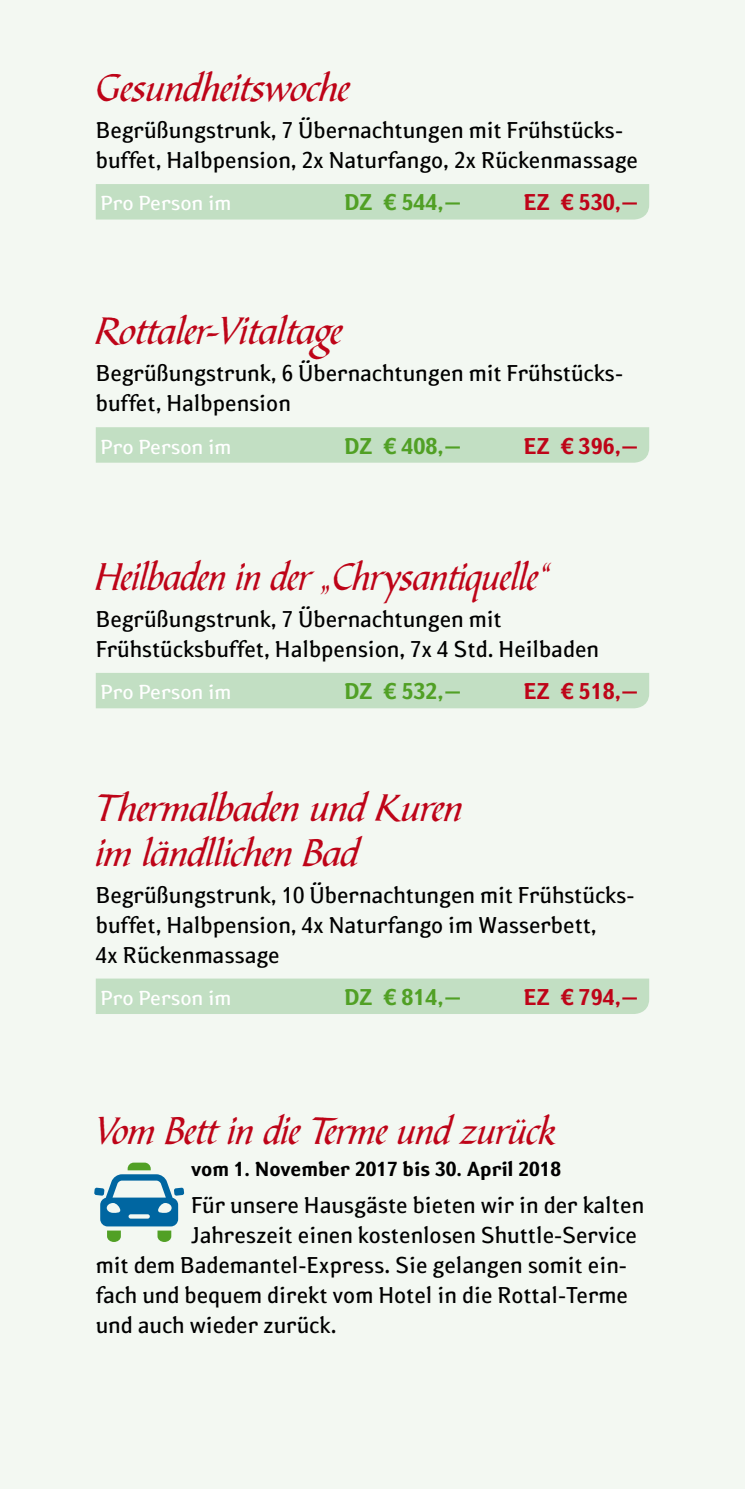
<style>
.page{position:relative;width:745px;height:1489px;background:#fff}
.page>*{position:absolute;margin:0;border:0;box-sizing:border-box;transform-origin:0 0}
.t1{font:40px/45px "Bible Script Std";color:#be0418}
.t2{font:40px "Bible Script Std";color:#be0418;scale:.94 1}
.t3{font:22.5px/30px "Bad Birnbach Susan";color:#000;scale:.95 1}
.t4{font:700 22.5px "Bad Birnbach Susan";color:#51a025}
.t5{font:700 22.5px "Bad Birnbach Susan";color:#be0418}
.t6{font:20px "Bad Birnbach Susan";color:#fff}
.t7{font:700 20px "Bad Birnbach Susan";color:#000}
</style>
<div class="page">
<div style="left:0;top:0;width:744px;height:1488px;background:#f3f8f2"></div>
<div style="left:96px;top:184px;width:552px;height:35px;background:#c2dfc3"></div>
<div style="left:96px;top:427px;width:552px;height:35px;background:#c2dfc3"></div>
<div style="left:96px;top:673px;width:552px;height:35px;background:#c2dfc3"></div>
<div style="left:96px;top:978px;width:552px;height:35px;background:#c2dfc3"></div>
<svg style="left:94px;top:1162px;width:90px;height:79px"></svg>
<h1 class="t1" style="left:96px;top:65px;width:255px">Gesundheitswoche</h1>
<p class="t3" style="left:96px;top:115px;width:572px">Begrüßungstrunk, 7 Übernachtungen mit Frühstücks&shy;buffet, Halbpension, 2x Naturfango, 2x Rückenmassage</p>
<p class="t6" style="left:100px;top:190px;width:132px">Pro Person im</p>
<p class="t4" style="left:344px;top:188px;width:119px">DZ € 544,–</p>
<p class="t5" style="left:523px;top:188px;width:117px">EZ € 530,–</p>
<h1 class="t1" style="left:96px;top:308px;width:248px">Rottaler-Vitaltage</h1>
<p class="t3" style="left:96px;top:358px;width:556px">Begrüßungstrunk, 6 Übernachtungen mit Frühstücks&shy;buffet, Halbpension</p>
<p class="t6" style="left:100px;top:433px;width:132px">Pro Person im</p>
<p class="t4" style="left:344px;top:431px;width:119px">DZ € 408,–</p>
<p class="t5" style="left:523px;top:431px;width:117px">EZ € 396,–</p>
<h1 class="t2" style="left:96px;top:552px;width:484px">Heilbaden in der „Chrysantiquelle“</h1>
<p class="t3" style="left:96px;top:604px;width:531px">Begrüßungstrunk, 7 Übernachtungen mit<br>Frühstücksbuffet, Halbpension, 7x 4 Std. Heilbaden</p>
<p class="t6" style="left:100px;top:679px;width:132px">Pro Person im</p>
<p class="t4" style="left:344px;top:676px;width:119px">DZ € 532,–</p>
<p class="t5" style="left:523px;top:676px;width:117px">EZ € 518,–</p>
<h1 class="t1" style="left:96px;top:784px;width:368px">Thermalbaden und Kuren im ländllichen Bad</h1>
<p class="t3" style="left:96px;top:879px;width:568px">Begrüßungstrunk, 10 Übernachtungen mit Frühstücks&shy;buffet, Halbpension, 4x Naturfango im Wasserbett,<br>4x Rückenmassage</p>
<p class="t6" style="left:100px;top:984px;width:132px">Pro Person im</p>
<p class="t4" style="left:344px;top:982px;width:119px">DZ € 814,–</p>
<p class="t5" style="left:523px;top:982px;width:117px">EZ € 794,–</p>
<h1 class="t1" style="left:96px;top:1107px;width:461px">Vom Bett in die Terme und zurück</h1>
<p class="t7" style="left:191px;top:1155px;width:371px">vom 1. November 2017 bis 30. April 2018</p>
<p class="t3" style="left:191px;top:1190px;width:478px">Für unsere Hausgäste bieten wir in der kalten</p>
<p class="t3" style="left:191px;top:1220px;width:470px">Jahreszeit einen kostenlosen Shuttle-Service</p>
<p class="t3" style="left:96px;top:1250px;width:560px">mit dem Bademantel-Express. Sie gelangen somit ein-</p>
<p class="t3" style="left:96px;top:1280px;width:561px">fach und bequem direkt vom Hotel in die Rottal-Terme</p>
<p class="t3" style="left:96px;top:1310px;width:255px">und auch wieder zurück.</p>
</div>
